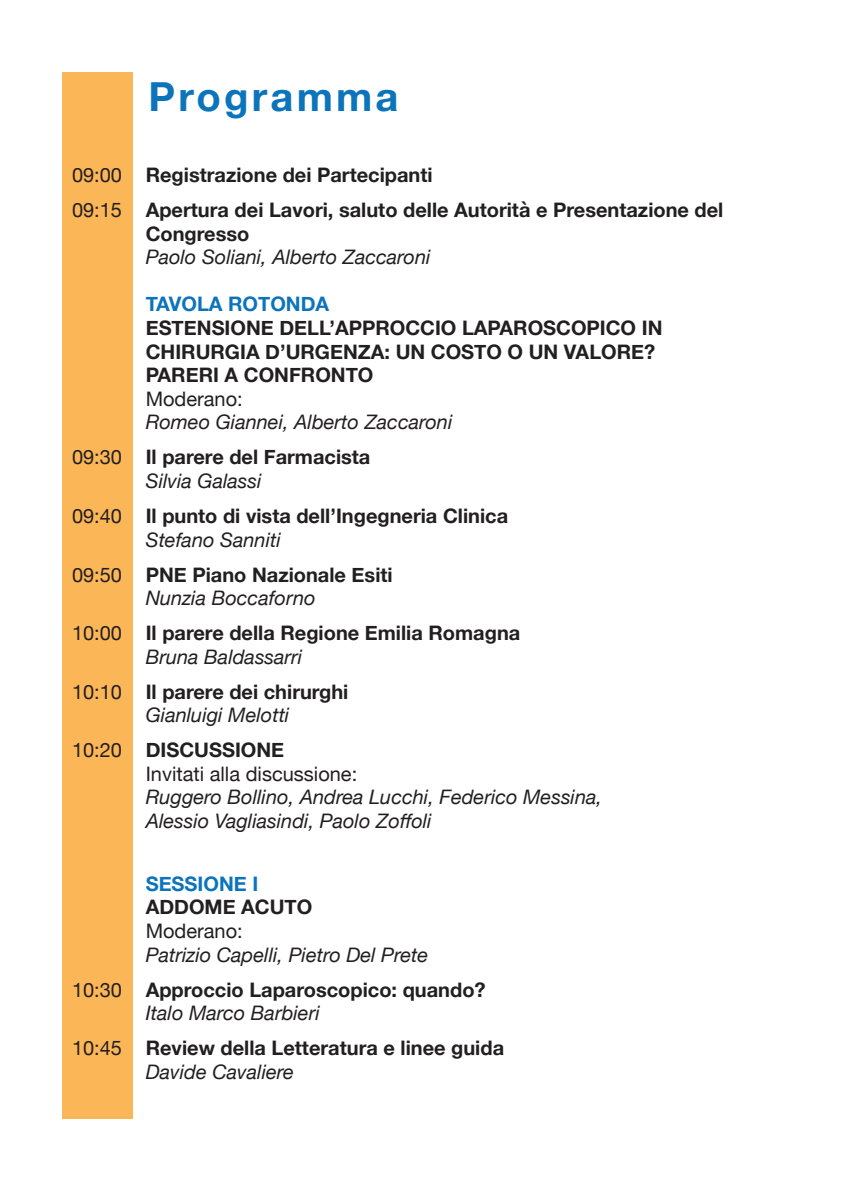
<style>
.page{position:relative;width:842px;height:1191px;background:#fff}
.page>*{position:absolute;margin:0;border:0;box-sizing:border-box;transform-origin:0 0}
.t1{font:700 40px "Helvetica Neue";letter-spacing:.08em;color:#0b74bb}
.t2{font:700 20px/35px "Helvetica Neue";color:#231f20}
.t3{font:italic 20px/35px "Helvetica Neue";color:#231f20}
.t4{font:20px "Helvetica Neue";color:#231f20}
.t5{font:700 20px "Helvetica Neue";color:#0b74bb}
.s1{font-weight:400}
.s2{font-style:normal}
.s3{font-weight:700;font-style:normal}
.s4{font-weight:400;font-style:italic}
</style>
<div class="page">
<div style="left:62px;top:72px;width:71px;height:1047px;background:#fbb658"></div>
<h1 class="t1" style="left:149px;top:65px;width:251px">Programma</h1>
<p class="t2" style="left:72px;top:158px;width:653px"><span class="s1">09:00</span> Registrazione dei Partecipanti<br><span class="s1">09:15</span> Apertura dei Lavori, saluto delle Autorità e Presentazione del</p>
<p class="t2" style="left:146px;top:216px;width:105px">Congresso</p>
<p class="t3" style="left:146px;top:241px;width:286px">Paolo Soliani, Alberto Zaccaroni</p>
<p class="t5" style="left:146px;top:288px;width:185px">TAVOLA ROTONDA</p>
<p class="t2" style="left:146px;top:317px;width:518px;line-height:23.6px">ESTENSIONE DELL’APPROCCIO LAPAROSCOPICO IN<br>CHIRURGIA D’URGENZA: UN COSTO O UN VALORE?<br>PARERI A CONFRONTO</p>
<p class="t4" style="left:146px;top:384px;width:99px">Moderano:</p>
<p class="t3" style="left:72px;top:406px;width:382px;text-indent:74px">Romeo Giannei, Alberto Zaccaroni<br><span class="s2">09:30</span> <span class="s3">Il parere del Farmacista</span></p>
<p class="t2" style="left:72px;top:464px;width:438px;text-indent:74px"><span class="s4">Silvia Galassi<br></span><span class="s1">09:40</span> Il punto di vista dell’Ingegneria Clinica</p>
<p class="t2" style="left:72px;top:522px;width:322px;text-indent:74px"><span class="s4">Stefano Sanniti<br></span><span class="s1">09:50</span> PNE Piano Nazionale Esiti</p>
<p class="t2" style="left:72px;top:581px;width:450px;text-indent:74px"><span class="s4">Nunzia Boccaforno<br></span><span class="s1">10:00</span> Il parere della Regione Emilia Romagna</p>
<p class="t2" style="left:72px;top:639px;width:278px;text-indent:74px"><span class="s4">Bruna Baldassarri<br></span><span class="s1">10:10</span> Il parere dei chirurghi</p>
<p class="t3" style="left:72px;top:699px;width:219px;text-align:right">Gianluigi Melotti<br><span class="s2">10:20</span> <span class="s3">DISCUSSIONE</span></p>
<p class="t4" style="left:146px;top:759px;width:213px">Invitati alla discussione:</p>
<p class="t3" style="left:146px;top:786px;width:458px;line-height:23.6px">Ruggero Bollino, Andrea Lucchi, Federico Messina,<br>Alessio Vagliasindi, Paolo Zoffoli</p>
<p class="t5" style="left:146px;top:868px;width:114px">SESSIONE I</p>
<p class="t2" style="left:146px;top:890px;width:168px">ADDOME ACUTO</p>
<p class="t4" style="left:146px;top:916px;width:99px">Moderano:</p>
<p class="t3" style="left:72px;top:938px;width:415px;text-indent:74px">Patrizio Capelli, Pietro Del Prete<br><span class="s2">10:30</span> <span class="s3">Approccio Laparoscopico: quando?</span></p>
<p class="t2" style="left:72px;top:996px;width:434px;text-indent:74px"><span class="s4">Italo Marco Barbieri<br></span><span class="s1">10:45</span> Review della Letteratura e linee guida</p>
<p class="t3" style="left:146px;top:1055px;width:150px">Davide Cavaliere</p>
</div>
